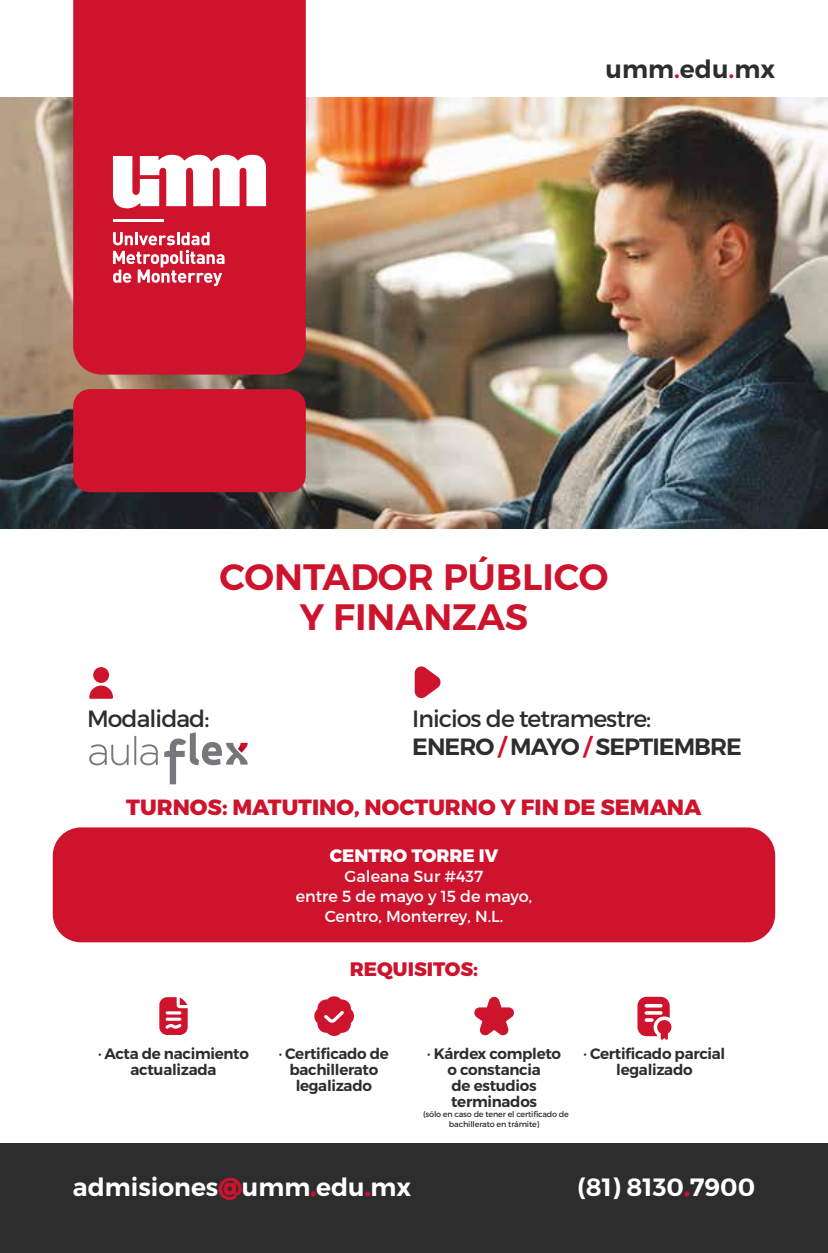
<style>
.page{position:relative;width:828px;height:1253px;background:#fff}
.page>*{position:absolute;margin:0;border:0;box-sizing:border-box;transform-origin:0 0}
.t1{font:600 36.8px/39.2px "Montserrat";color:#ce132d;text-align:center}
.t2{font:600 25px "Montserrat";color:#fff}
.t3{font:600 25px "Montserrat";color:#2d2d2d}
.t4{font:23.6px/28.2px "Montserrat";letter-spacing:-.04em;color:#2d2d2d}
.t5{font:800 22px "Montserrat";color:#ce132d}
.t6{font:800 19.6px "Montserrat";color:#ce132d}
.t7{font:800 18px "Montserrat";color:#fff}
.t8{font:16px/20px "Montserrat";color:#fff;text-align:center}
.t9{font:600 15.2px/16px "Montserrat";letter-spacing:-.02em;color:#2d2d2d;text-align:center}
.t10{font:8px/10px "Montserrat";letter-spacing:-.02em;color:#2d2d2d;text-align:center}
.s1{color:#ce132d}
.s2{font-weight:600}
.s3{font-weight:600;color:#ce132d}
</style>
<div class="page">
<img style="left:0;top:97px;width:828px;height:432px">
<div style="left:0;top:1144px;width:828px;height:109px;background:#2d2d2d"></div>
<svg style="left:219px;top:1178px;width:23px;height:22px"></svg>
<svg style="left:311px;top:1192px;width:4px;height:4px"></svg>
<svg style="left:365px;top:1192px;width:5px;height:4px"></svg>
<svg style="left:684px;top:1192px;width:5px;height:4px"></svg>
<div style="left:73px;top:389px;width:233px;height:103px;background:#ce132d;border-radius:17px"></div>
<div style="left:73px;top:0;width:233px;height:375px;background:#ce132d"></div>
<svg style="left:113px;top:232px;width:96px;height:13px"></svg>
<svg style="left:113px;top:251px;width:111px;height:35px"></svg>
<svg style="left:113px;top:154px;width:153px;height:55px"></svg>
<hr style="left:113px;top:219px;width:51px;height:2px;background:#fff">
<svg style="left:89px;top:744px;width:40px;height:21px"></svg>
<hr style="left:134px;top:736px;width:2px;height:29px;background:#76777b">
<svg style="left:140px;top:744px;width:18px;height:21px"></svg>
<svg style="left:164px;top:732px;width:84px;height:52px"></svg>
<svg style="left:415px;top:666px;width:26px;height:32px"></svg>
<div style="left:93px;top:667px;width:16px;height:16px;background:#ce132d;border-radius:50%"></div>
<svg style="left:89px;top:686px;width:24px;height:13px"></svg>
<svg style="left:159px;top:997px;width:29px;height:38px"></svg>
<svg style="left:474px;top:996px;width:40px;height:40px"></svg>
<svg style="left:314px;top:996px;width:40px;height:40px"></svg>
<svg style="left:637px;top:997px;width:35px;height:43px"></svg>
<div style="left:53px;top:827px;width:722px;height:115px;background:#ce132d;border-radius:28px"></div>
<h2 class="t3" style="left:605px;top:54px;width:171px">umm<span class="s1">.</span>edu<span class="s1">.</span>mx</h2>
<h1 class="t1" style="left:219px;top:558px;width:390px">CONTADOR PÚBLICO<br>Y FINANZAS</h1>
<h3 class="t4" style="left:87px;top:705px;width:124px">Modalidad:</h3>
<h3 class="t4" style="left:412px;top:705px;width:331px">Inicios de tetramestre:<br><span class="s2">ENERO</span> <span class="s3">/</span> <span class="s2">MAYO</span> <span class="s3">/</span> <span class="s2">SEPTIEMBRE</span></h3>
<h3 class="t5" style="left:126px;top:793px;width:576px">TURNOS: MATUTINO, NOCTURNO Y FIN DE SEMANA</h3>
<p class="t7" style="left:330px;top:844px;width:170px">CENTRO TORRE IV</p>
<p class="t8" style="left:296px;top:866px;width:238px">Galeana Sur #437<br>entre 5 de mayo y 15 de mayo,<br>Centro, Monterrey, N.L.</p>
<p class="t6" style="left:350px;top:957px;width:130px">REQUISITOS:</p>
<p class="t9" style="left:98px;top:1046px;width:152px">· Acta de nacimiento actualizada</p>
<p class="t9" style="left:279px;top:1046px;width:112px">· Certificado de bachillerato legalizado</p>
<p class="t9" style="left:427px;top:1046px;width:135px">· Kárdex completo o constancia<br>de estudios terminados</p>
<p class="t10" style="left:423px;top:1109px;width:147px">(sólo en caso de tener el certificado de bachillerato en trámite)</p>
<p class="t9" style="left:583px;top:1046px;width:143px">· Certificado parcial legalizado</p>
<h2 class="t2" style="left:73px;top:1171px;width:340px">admisiones<span class="s1">@</span>umm<span class="s1">.</span>edu<span class="s1">.</span>mx</h2>
<h2 class="t2" style="left:577px;top:1171px;width:179px">(81) 8130<span class="s1">.</span>7900</h2>
</div>
